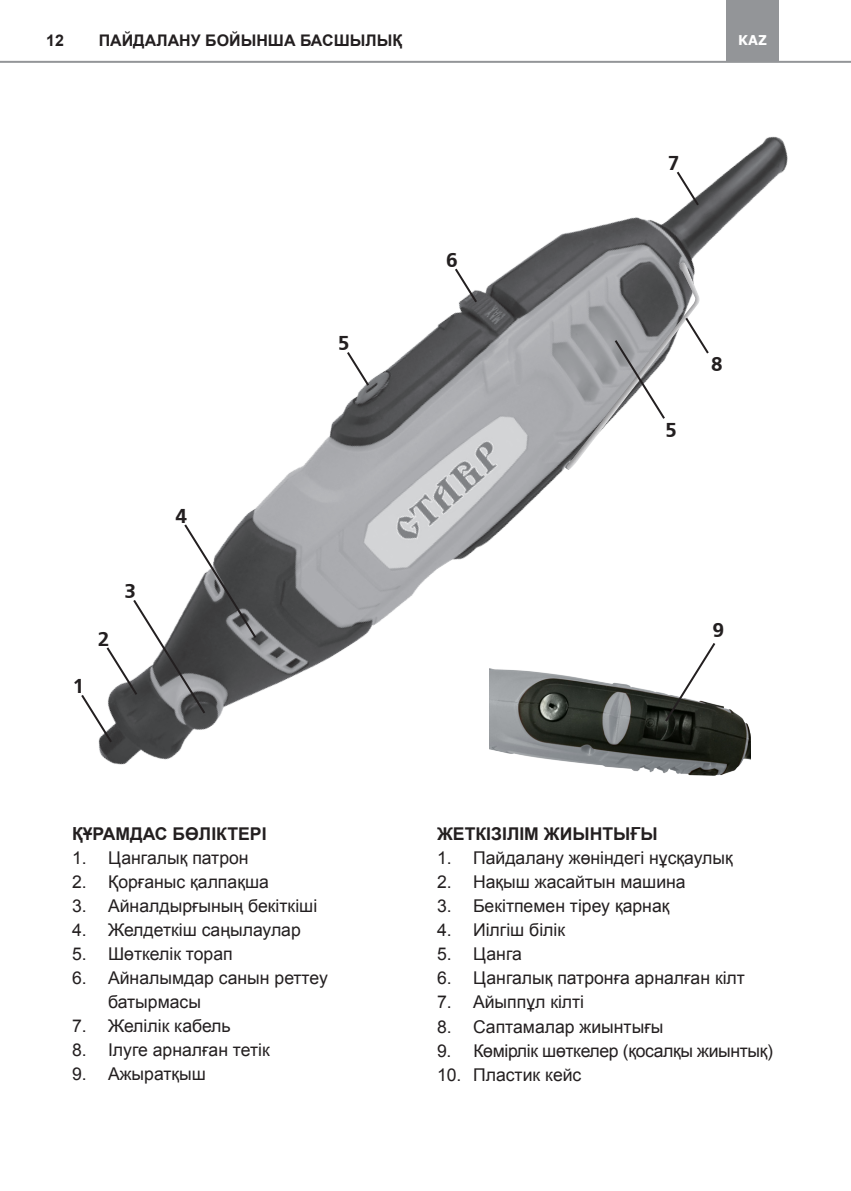
<style>
.page{position:relative;width:851px;height:1191px;background:#fff}
.page>*{position:absolute;margin:0;border:0;box-sizing:border-box;transform-origin:0 0}
.t1{font:20px "Free Set Bold Cyrillic";color:#231f20}
.t2{font:17.6px/24px "Arial";color:#231f20}
.t3{font:700 17.6px "Arial";color:#231f20}
.t4{font:17.6px "Arial";letter-spacing:-.02em;color:#231f20}
.t5{font:700 16px "Arial";color:#231f20}
.t6{font:700 13.6px "Verdana";color:#fff;scale:.95 1}
</style>
<div class="page">
<div style="left:726px;top:0;width:52px;height:62px;background:#939598"></div>
<img style="left:0;top:61px;width:850px;height:704px">
<svg style="left:79px;top:522px;width:179px;height:222px"></svg>
<svg style="left:345px;top:350px;width:26px;height:38px"></svg>
<svg style="left:453px;top:266px;width:26px;height:38px"></svg>
<svg style="left:674px;top:169px;width:26px;height:39px"></svg>
<svg style="left:559px;top:261px;width:151px;height:209px"></svg>
<img style="left:490px;top:655px;width:260px;height:121px">
<svg style="left:663px;top:640px;width:54px;height:84px"></svg>
<p class="t5" style="left:46px;top:30px;width:19px">12</p>
<p class="t5" style="left:99px;top:30px;width:305px">ПАЙДАЛАНУ БОЙЫНША БАСШЫЛЫҚ</p>
<p class="t6" style="left:738px;top:30px;width:32px">KAZ</p>
<p class="t1" style="left:338px;top:332px;width:13px">5</p>
<p class="t1" style="left:74px;top:675px;width:10px">1</p>
<p class="t1" style="left:98px;top:627px;width:13px">2</p>
<p class="t1" style="left:124px;top:580px;width:13px">3</p>
<p class="t1" style="left:175px;top:504px;width:14px">4</p>
<p class="t3" style="left:72px;top:822px;width:196px">ҚҰРАМДАС БӨЛІКТЕРІ</p>
<p class="t2" style="left:72px;top:846px;width:178px">1. Цангалық патрон</p>
<p class="t2" style="left:72px;top:870px;width:198px">2. Қорғаныс қалпақша</p>
<p class="t2" style="left:72px;top:894px;width:247px">3. Айналдырғының бекіткіші</p>
<p class="t2" style="left:72px;top:918px;width:230px">4. Желдеткіш саңылаулар</p>
<p class="t2" style="left:72px;top:942px;width:162px">5. Шөткелік торап</p>
<p class="t2" style="left:108px;top:966px;width:221px;text-indent:-36px">6. Айналымдар санын реттеу батырмасы</p>
<p class="t2" style="left:72px;top:1014px;width:160px">7. Желілік кабель</p>
<p class="t2" style="left:72px;top:1038px;width:199px">8. Ілуге арналған тетік</p>
<p class="t2" style="left:72px;top:1062px;width:135px">9. Ажыратқыш</p>
<p class="t1" style="left:446px;top:248px;width:13px">6</p>
<p class="t1" style="left:668px;top:152px;width:12px">7</p>
<p class="t1" style="left:665px;top:419px;width:13px">5</p>
<p class="t1" style="left:710px;top:353px;width:14px">8</p>
<p class="t1" style="left:712px;top:618px;width:13px">9</p>
<p class="t3" style="left:437px;top:822px;width:222px">ЖЕТКІЗІЛІМ ЖИЫНТЫҒЫ</p>
<p class="t2" style="left:437px;top:846px;width:297px">1. Пайдалану жөніндегі нұсқаулық</p>
<p class="t2" style="left:437px;top:870px;width:250px">2. Нақыш жасайтын машина</p>
<p class="t2" style="left:437px;top:894px;width:234px">3. Бекітпемен тіреу қарнақ</p>
<p class="t2" style="left:437px;top:918px;width:130px">4. Иілгіш білік</p>
<p class="t2" style="left:437px;top:942px;width:86px">5. Цанга</p>
<p class="t2" style="left:437px;top:966px;width:309px">6. Цангалық патронға арналған кілт</p>
<p class="t2" style="left:437px;top:990px;width:149px">7. Айыппұл кілті</p>
<p class="t2" style="left:437px;top:1014px;width:228px">8. Саптамалар жиынтығы</p>
<p class="t4" style="left:437px;top:1038px;width:337px">9. Көмірлік шөткелер (қосалқы жиынтық)</p>
<p class="t2" style="left:437px;top:1062px;width:146px">10. Пластик кейс</p>
</div>
